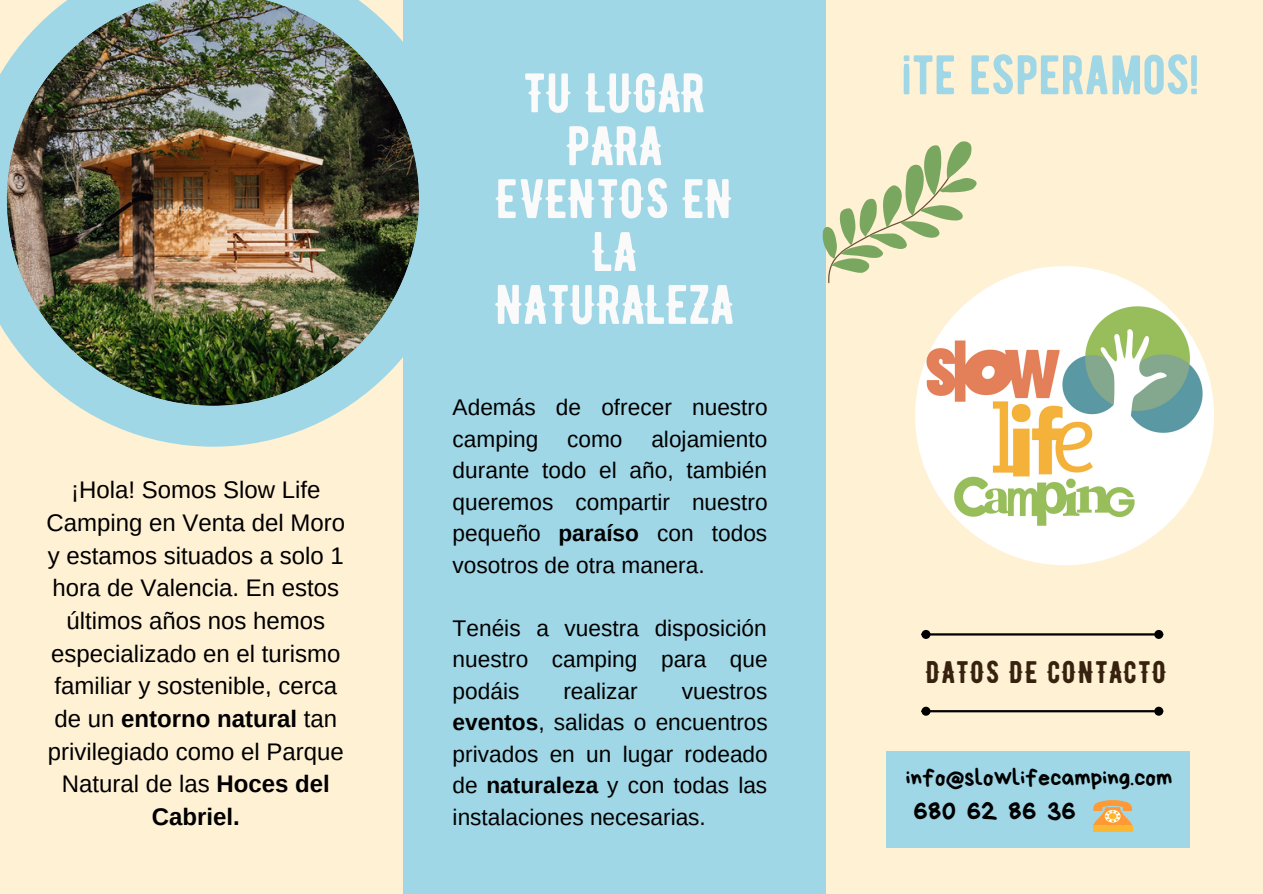
<style>
.page{position:relative;width:1263px;height:894px;background:#fff}
.page>*{position:absolute;margin:0;border:0;box-sizing:border-box;transform-origin:0 0}
.t1{font:55.5px/52.8px "BERNIER Regular";color:#fafafa;text-align:center}
.t2{font:55.5px "BERNIER Regular";color:#9fd7e7}
.t3{font:31.2px "BERNIER Regular";letter-spacing:.035em;color:#37220f}
.t4{font:28.5px "Bryndan Write";color:#000}
.t5{font:24px/32.5px "Arimo";color:#000;text-align:center}
.t6{font:24px "Bryndan Write";color:#000}
.t7{font:22.65px/31.5px "Arimo";color:#000;text-align:justify}
.s1{font-weight:700}
</style>
<div class="page">
<div style="left:0;top:0;width:1263px;height:893px;background:#fff1d4"></div>
<div style="left:403px;top:0;width:423px;height:893px;background:#9fd7e7"></div>
<img style="left:0;top:0;width:419px;height:446px">
<hr style="left:930px;top:633px;width:225px;height:2px;background:#000">
<div style="left:921px;top:629px;width:9px;height:9px;border:2px solid #000;border-radius:50%"></div>
<div style="left:1155px;top:631px;width:7px;height:6px;background:#000;border-radius:50%"></div>
<div style="left:1154px;top:629px;width:9px;height:9px;border:2px solid #000;border-radius:50%"></div>
<hr style="left:930px;top:710px;width:225px;height:2px;background:#000">
<div style="left:923px;top:707px;width:6px;height:7px;background:#000;border-radius:50%"></div>
<div style="left:921px;top:706px;width:9px;height:9px;border:2px solid #000;border-radius:50%"></div>
<div style="left:1155px;top:707px;width:7px;height:7px;background:#000;border-radius:50%"></div>
<div style="left:1154px;top:706px;width:9px;height:9px;border:2px solid #000;border-radius:50%"></div>
<div style="left:886px;top:751px;width:304px;height:96px;background:#9fd7e7"></div>
<div style="left:1093px;top:825px;width:39px;height:6px;background:#fbb731"></div>
<svg style="left:1093px;top:800px;width:39px;height:25px"></svg>
<svg style="left:823px;top:141px;width:154px;height:142px"></svg>
<img style="left:915px;top:266px;width:299px;height:299px;border-radius:50%">
<p class="t5" style="left:47px;top:473px;width:300px">¡Hola! Somos Slow Life<br>Camping en Venta del Moro y estamos situados a solo 1 hora de Valencia. En estos últimos años nos hemos especializado en el turismo familiar y sostenible, cerca de un <span class="s1">entorno natural</span> tan privilegiado como el Parque<br>Natural de las <span class="s1">Hoces del<br>Cabriel.</span></p>
<p class="t1" style="left:495px;top:66px;width:240px">TU LUGAR<br>PARA<br>EVENTOS EN<br>LA<br>NATURALEZA</p>
<p class="t7" style="left:453px;top:391px;width:317px">Además de ofrecer nuestro camping</p>
<p class="t7" style="left:453px;top:423px;width:316px;text-indent:199px">alojamiento durante todo el año, también queremos compartir nuestro pequeño <span class="s1">paraíso</span> con todos vosotros de otra manera.</p>
<p class="t7" style="left:567px;top:423px;width:57px">como</p>
<p class="t7" style="left:453px;top:612px;width:317px">Tenéis a vuestra disposición nuestro camping para que podáis</p>
<p class="t7" style="left:563px;top:675px;width:76px">realizar</p>
<p class="t7" style="left:453px;top:675px;width:317px;text-indent:229px">vuestros <span class="s1">eventos</span>, salidas o encuentros privados en un lugar rodeado de <span class="s1">naturaleza</span> y con todas las instalaciones necesarias.</p>
<p class="t2" style="left:902px;top:41px;width:298px">¡TE ESPERAMOS!</p>
<p class="t3" style="left:926px;top:653px;width:243px">DATOS DE CONTACTO</p>
<p class="t6" style="left:906px;top:765px;width:268px">info@slowlifecamping.com</p>
<p class="t4" style="left:914px;top:797px;width:164px">680 62 86 36</p>
</div>
